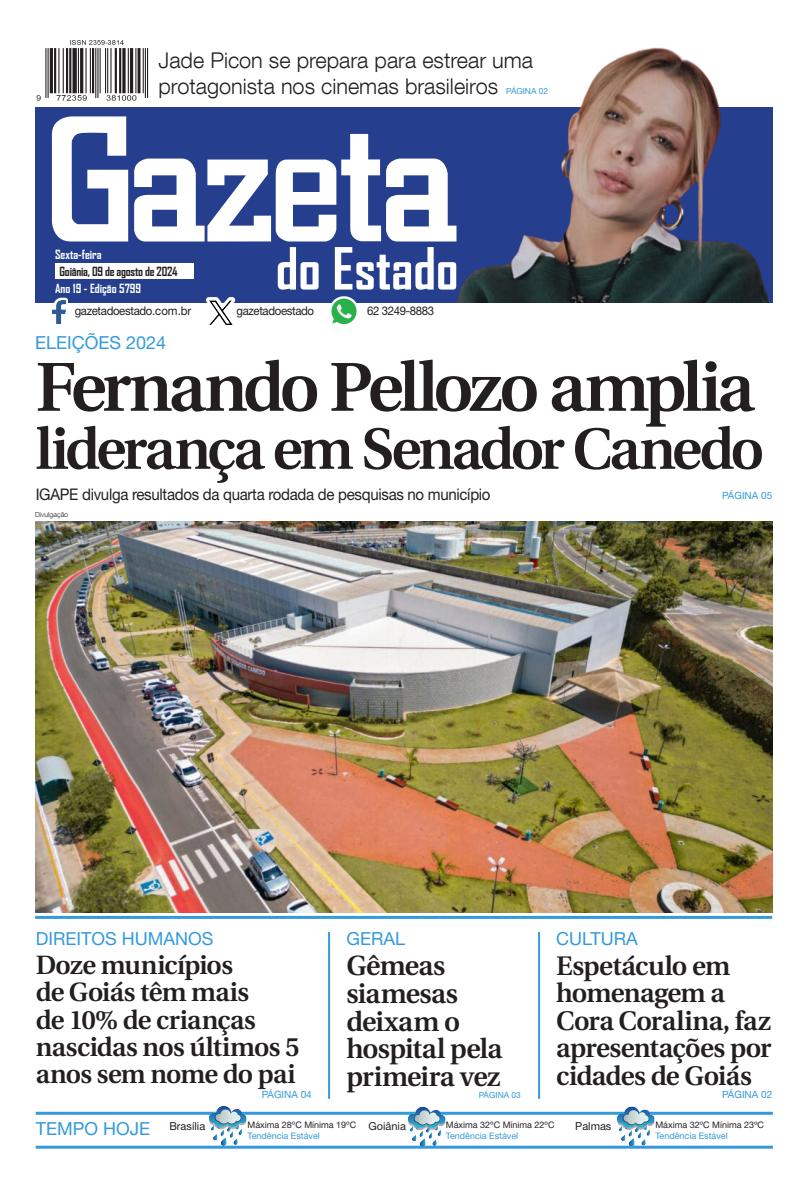
<style>
.page{position:relative;width:808px;height:1191px;background:#fff}
.page>*{position:absolute;margin:0;border:0;box-sizing:border-box;transform-origin:0 0}
.Manchete{font:600 69px "Utopia";letter-spacing:-.06em;color:#231f20}
.Manchete-2{font:600 58px "Utopia";letter-spacing:-.06em;color:#231f20}
.t1{font:700 55.6px "Agency FB";color:#fff}
.Manchete-3{font:600 27.7px/27.7px "Utopia";letter-spacing:-.025em;color:#231f20}
.Manchete-4{font:600 26.8px/27.6px "Utopia";letter-spacing:-.025em;color:#231f20}
.Manchete-5{font:600 26.4px/27.2px "Utopia";letter-spacing:-.025em;color:#231f20}
.t2{font:300 21.7px/25.9px "Helvetica Neue LT Com";color:#231f20}
.Retranca{font:18px "Helvetica Neue LT Std";color:#349ada}
.Legenda{font:16px "Helvetica Neue LT Std";letter-spacing:-.02em;color:#231f20;scale:.94 1}
.t3{font:700 12.1px "Agency FB";color:#fff}
.t4{font:700 12.1px "Agency FB";letter-spacing:-.02em;color:#231f20}
.t5{font:12px "Helvetica Neue LT Std";letter-spacing:-.03em;color:#231f20;scale:.95 1}
.Legenda-2{font:11px "Helvetica Neue LT Std";color:#231f20}
.Retranca-2{font:10px "Helvetica Neue LT Std";color:#349ada}
.Legenda-3{font:9px "Helvetica Neue LT Std";color:#231f20}
.Legenda-4{font:9px "Helvetica Neue LT Std";color:#349ada}
.Retranca-3{font:8.4px "Helvetica Neue LT Std";color:#349ada}
.Crédito_Fotógrafo{font:300 7px "Helvetica Neue LT Com";color:#231f20}
</style>
<div class="page">
<div style="left:35px;top:107px;width:737px;height:196px;background:#253f8e"></div>
<svg style="left:52px;top:116px;width:76px;height:125px"></svg>
<svg style="left:134px;top:134px;width:313px;height:107px"></svg>
<div style="left:55px;top:263px;width:138px;height:16px;background:#fff"></div>
<svg style="left:56px;top:297px;width:12px;height:17px"></svg>
<img style="left:52px;top:300px;width:13px;height:24px">
<img style="left:36px;top:40px;width:112px;height:61px">
<img style="left:329px;top:296px;width:28px;height:29px">
<img style="left:447px;top:47px;width:326px;height:256px">
<div style="left:206px;top:297px;width:30px;height:31px;background:#fff"></div>
<img style="left:206px;top:299px;width:28px;height:26px">
<div style="left:155px;top:49px;width:382px;height:54px;background:#fff"></div>
<hr style="left:328px;top:932px;width:2px;height:166px;background:#349ada">
<hr style="left:538px;top:932px;width:2px;height:166px;background:#349ada">
<hr style="left:36px;top:1111px;width:737px;height:3px;background:#349ada">
<hr style="left:36px;top:1145px;width:737px;height:3px;background:#349ada">
<img style="left:408px;top:1106px;width:38px;height:41px">
<img style="left:210px;top:1106px;width:37px;height:40px">
<img style="left:618px;top:1106px;width:37px;height:40px">
<hr style="left:35px;top:916px;width:737px;height:3px;background:#349ada">
<img style="left:35px;top:521px;width:738px;height:392px">
<p class="t2" style="left:159px;top:47px;width:376px">Jade Picon se prepara para estrear uma protagonista nos cinemas brasileiros</p>
<p class="Retranca-3" style="left:506px;top:86px;width:43px">PÁGINA 02</p>
<p class="t3" style="left:55px;top:247px;width:48px">Sexta-feira</p>
<p class="t4" style="left:60px;top:264px;width:120px">Goiânia, 09 de agosto de 2024</p>
<p class="t3" style="left:55px;top:281px;width:88px">Ano 19 - Edição 5799</p>
<p class="t1" style="left:276px;top:234px;width:184px">do Estado</p>
<p class="t5" style="left:75px;top:304px;width:124px">gazetadoestado.com.br</p>
<p class="t5" style="left:236px;top:304px;width:83px">gazetadoestado</p>
<p class="t5" style="left:367px;top:303px;width:72px">62 3249-8883</p>
<p class="Retranca" style="left:35px;top:332px;width:133px">ELEIÇÕES 2024</p>
<p class="Manchete" style="left:36px;top:348px;width:721px">Fernando Pellozo amplia</p>
<p class="Manchete-2" style="left:36px;top:416px;width:730px">liderança em Senador Canedo</p>
<p class="Legenda" style="left:36px;top:484px;width:485px">IGAPE divulga resultados da quarta rodada de pesquisas no município</p>
<p class="Crédito_Fotógrafo" style="left:35px;top:510px;width:35px">Divulgação</p>
<p class="Retranca-2" style="left:722px;top:489px;width:51px">PÁGINA 05</p>
<p class="Retranca" style="left:36px;top:927px;width:179px">DIREITOS HUMANOS</p>
<p class="Retranca" style="left:346px;top:927px;width:60px">GERAL</p>
<p class="Retranca" style="left:556px;top:927px;width:83px">CULTURA</p>
<p class="Manchete-5" style="left:36px;top:952px;width:266px">Doze municípios<br>de Goiás têm mais<br>de 10% de crianças nascidas nos últimos 5 anos sem nome do pai</p>
<p class="Manchete-3" style="left:346px;top:952px;width:158px">Gêmeas siamesas deixam o hospital pela primeira vez</p>
<p class="Manchete-4" style="left:556px;top:952px;width:217px">Espetáculo em homenagem a<br>Cora Coralina, faz apresentações por cidades de Goiás</p>
<p class="Retranca-2" style="left:262px;top:1089px;width:51px">PÁGINA 04</p>
<p class="Retranca-3" style="left:479px;top:1090px;width:44px">PÁGINA 03</p>
<p class="Retranca-2" style="left:722px;top:1089px;width:51px">PÁGINA 02</p>
<p class="Retranca" style="left:36px;top:1117px;width:116px">TEMPO HOJE</p>
<p class="Legenda-2" style="left:169px;top:1119px;width:37px">Brasília</p>
<p class="Legenda-3" style="left:248px;top:1119px;width:110px">Máxima 28ºC Mínima 19ºC</p>
<p class="Legenda-2" style="left:368px;top:1119px;width:39px">Goiânia</p>
<p class="Legenda-2" style="left:575px;top:1119px;width:38px">Palmas</p>
<p class="Legenda-4" style="left:248px;top:1130px;width:74px">Tendência Estável</p>
<p class="Legenda-3" style="left:446px;top:1119px;width:110px">Máxima 32ºC Mínima 22ºC</p>
<p class="Legenda-4" style="left:446px;top:1130px;width:74px">Tendência Estável</p>
<p class="Legenda-3" style="left:655px;top:1119px;width:110px">Máxima 32ºC Mínima 23ºC</p>
<p class="Legenda-4" style="left:655px;top:1130px;width:74px">Tendência Estável</p>
</div>
